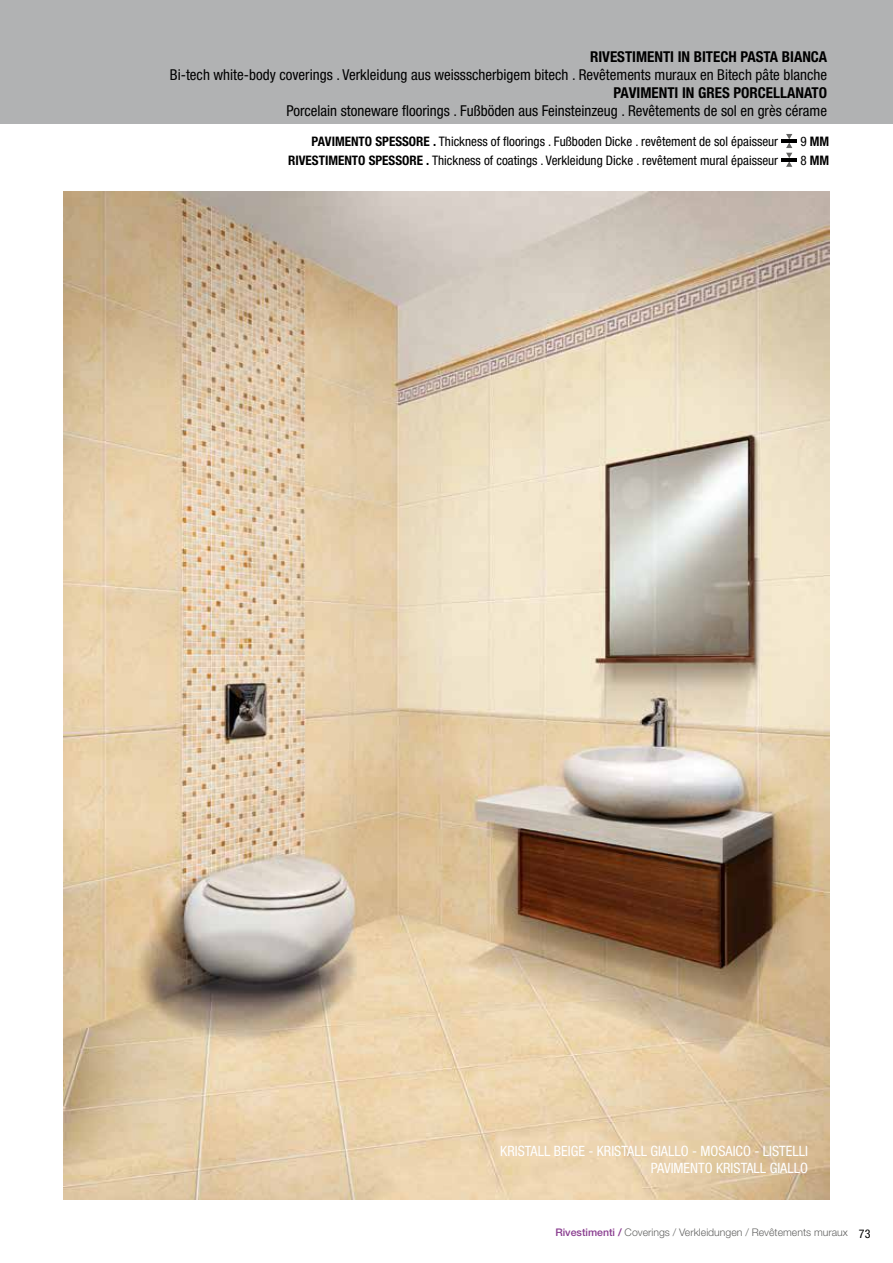
<style>
.page{position:relative;width:893px;height:1263px;background:#fff}
.page>*{position:absolute;margin:0;border:0;box-sizing:border-box;transform-origin:0 0}
.t1{font:condensed 15px "Helvetica Neue LT Std";color:#000}
.t2{font:700 condensed 15px "Helvetica Neue LT Std";color:#000}
.t3{font:condensed 14.25px/17.1px "Helvetica Neue LT Std";color:#fff;text-align:right}
.t4{font:condensed 13.2px "Helvetica Neue LT Std";color:#000}
.t5{font:700 condensed 13.2px "Helvetica Neue LT Std";color:#000}
.t6{font:300 10.5px "Helvetica Neue LT Std";color:#636362}
.s1{font-weight:700}
.s2{font-weight:400}
.s3{font-weight:500;color:#893c8f}
.s4{font-weight:400;font-stretch:condensed;font-size:12px;color:#000}
</style>
<div class="page">
<img style="left:64px;top:191px;width:765px;height:1008px">
<div style="left:0;top:0;width:893px;height:123px;background:#b1b2b3"></div>
<hr style="left:781px;top:139px;width:16px;height:4px;background:#000">
<svg style="left:786px;top:134px;width:6px;height:33px"></svg>
<hr style="left:781px;top:158px;width:16px;height:3px;background:#000">
<p class="t2" style="left:590px;top:47px;width:239px">RIVESTIMENTI IN BITECH PASTA BIANCA</p>
<p class="t1" style="left:170px;top:66px;width:659px">Bi-tech white-body coverings . Verkleidung aus weissscherbigem bitech . Revêtements muraux en Bitech pâte blanche</p>
<p class="t2" style="left:614px;top:83px;width:215px">PAVIMENTI IN GRES PORCELLANATO</p>
<p class="t1" style="left:286px;top:102px;width:542px">Porcelain stoneware floorings . Fußböden aus Feinsteinzeug . Revêtements de sol en grès cérame</p>
<p class="t4" style="left:312px;top:134px;width:468px"><span class="s1">PAVIMENTO SPESSORE .</span> Thickness of floorings . Fußboden Dicke . revêtement de sol épaisseur</p>
<p class="t5" style="left:800px;top:133px;width:30px"><span class="s2">9</span> MM</p>
<p class="t4" style="left:288px;top:152px;width:492px"><span class="s1">RIVESTIMENTO SPESSORE .</span> Thickness of coatings . Verkleidung Dicke . revêtement mural épaisseur</p>
<p class="t5" style="left:800px;top:152px;width:30px"><span class="s2">8</span> MM</p>
<p class="t3" style="left:500px;top:1142px;width:309px">KRISTALL BEIGE - KRISTALL GIALLO - MOSAICO - LISTELLI<br>PAVIMENTO KRISTALL GIALLO</p>
<p class="t6" style="left:555px;top:1226px;width:317px"><span class="s3">Rivestimenti /</span> Coverings / Verkleidungen / Revêtements muraux <span class="s4">73</span></p>
</div>
